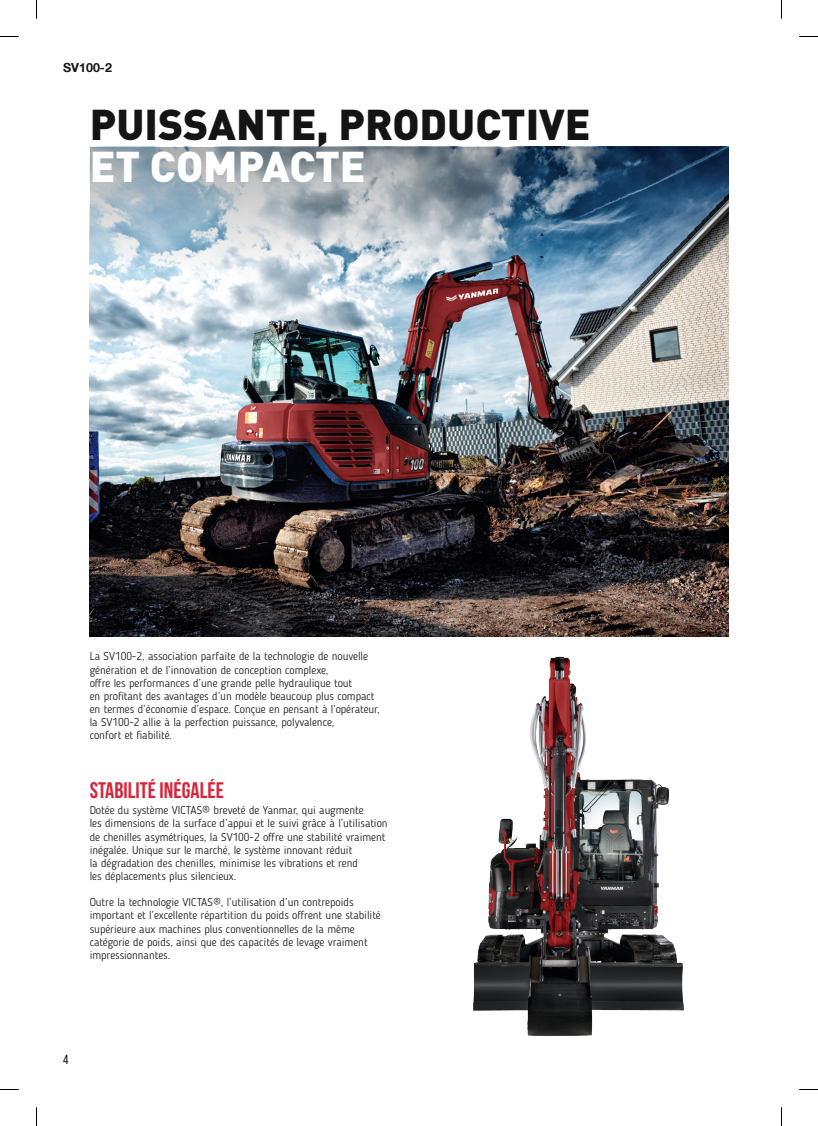
<style>
.page{position:relative;width:818px;height:1126px;background:#fff}
.page>*{position:absolute;margin:0;border:0;box-sizing:border-box;transform-origin:0 0}
.t1{font:900 42.5px "DINOT";color:#131413}
.t2{font:900 42.5px "DINOT";color:#fff}
.t3{font:700 22.5px "Bebas Neue";color:#d6253a}
.t4{font:13.25px "Bebas Neue";color:#131413}
.t5{font:700 12.5px "Helvetica Neue LT Com";color:#131413}
.t6{font:300 11.25px/13.1px "Blogger Sans";color:#131413}
</style>
<div class="page">
<img style="left:473px;top:656px;width:211px;height:380px">
<img style="left:90px;top:271px;width:637px;height:365px">
<img style="left:90px;top:147px;width:637px;height:124px">
<svg style="left:0;top:36px;width:19px;height:1px"></svg>
<svg style="left:799px;top:36px;width:18px;height:1px"></svg>
<svg style="left:0;top:1089px;width:19px;height:1px"></svg>
<svg style="left:799px;top:1089px;width:18px;height:1px"></svg>
<svg style="left:36px;top:0;width:1px;height:19px"></svg>
<svg style="left:36px;top:1107px;width:1px;height:18px"></svg>
<p class="t5" style="left:63px;top:60px;width:50px">SV100-2</p>
<h1 class="t1" style="left:90px;top:96px;width:502px">PUISSANTE, PRODUCTIVE</h1>
<h1 class="t2" style="left:90px;top:138px;width:277px">ET COMPACTE</h1>
<p class="t6" style="left:90px;top:649px;width:291px">La SV100-2, association parfaite de la technologie de nouvelle génération et de l’innovation de conception complexe,<br>offre les performances d’une grande pelle hydraulique tout<br>en profitant des avantages d’un modèle beaucoup plus compact en termes d’économie d’espace. Conçue en pensant à l’opérateur, la SV100-2 allie à la perfection puissance, polyvalence,<br>confort et fiabilité.</p>
<h2 class="t3" style="left:90px;top:777px;width:136px">STABILITÉ INÉGALÉE</h2>
<p class="t6" style="left:90px;top:803px;width:299px">Dotée du système VICTAS® breveté de Yanmar, qui augmente<br>les dimensions de la surface d’appui et le suivi grâce à l’utilisation de chenilles asymétriques, la SV100-2 offre une stabilité vraiment inégalée. Unique sur le marché, le système innovant réduit<br>la dégradation des chenilles, minimise les vibrations et rend<br>les déplacements plus silencieux.</p>
<p class="t6" style="left:90px;top:895px;width:292px">Outre la technologie VICTAS®, l’utilisation d’un contrepoids important et l’excellente répartition du poids offrent une stabilité supérieure aux machines plus conventionnelles de la même catégorie de poids, ainsi que des capacités de levage vraiment impressionnantes.</p>
<p class="t4" style="left:63px;top:1052px;width:7px">4</p>
</div>
